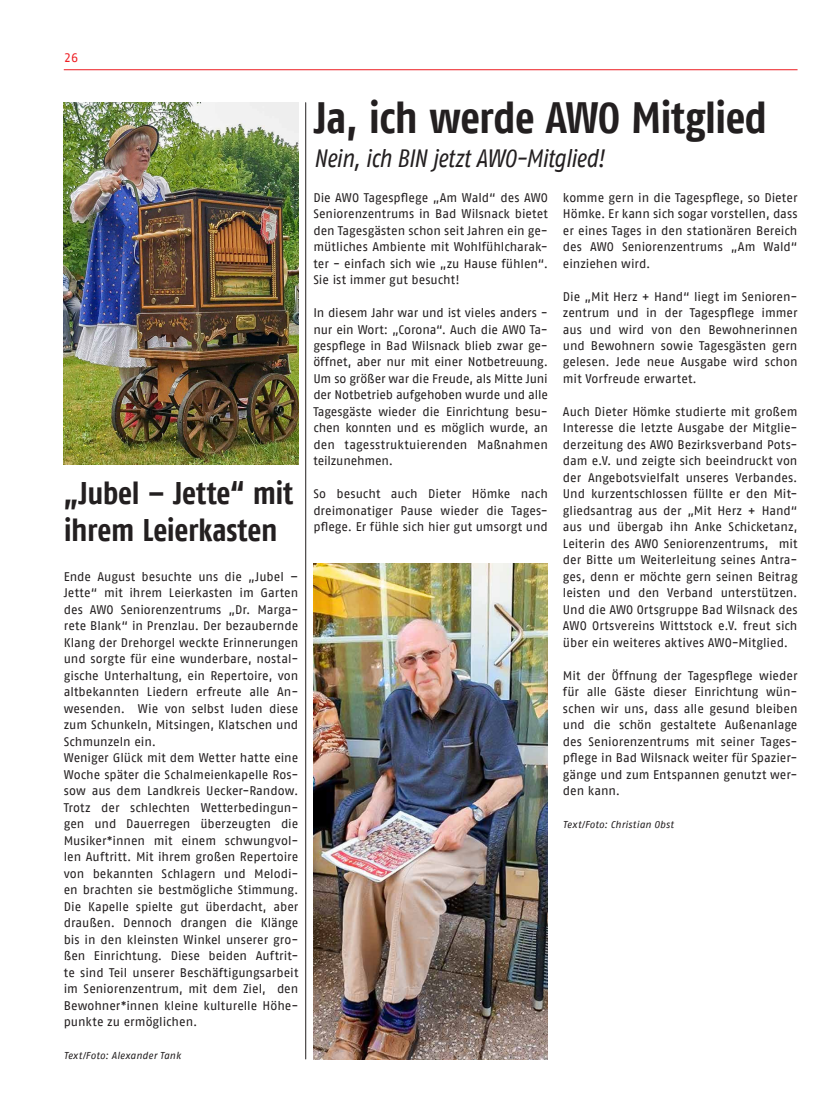
<style>
.page{position:relative;width:833px;height:1117px;background:#fff}
.page>*{position:absolute;margin:0;border:0;box-sizing:border-box;transform-origin:0 0}
.Unterüberschrift{font:700 43.75px "AWO Fago Cond";letter-spacing:-.015em;color:#231f20}
.Unterüberschrift-2{font:700 31.25px "AWO Fago Cond";letter-spacing:-.01em;color:#231f20}
.Unterüberschrift-3{font:italic 25px "AWO Fago Cond";letter-spacing:-.015em;color:#231f20}
.Verfasser{font:12.5px/16.5px "AWO Fago Office";color:#231f20;text-align:justify}
.t1{font:12.5px "AWO Fago Office";color:#ee1d23}
.Verfasser-2{font:italic 10px "AWO Fago Office";letter-spacing:.015em;color:#231f20}
</style>
<div class="page">
<hr style="left:64px;top:69px;width:733px;height:1px;background:#ee1d23">
<img style="left:313px;top:563px;width:235px;height:495px">
<hr style="left:305px;top:103px;width:1px;height:955px;background:#231f20">
<img style="left:64px;top:103px;width:234px;height:361px">
<p class="t1" style="left:64px;top:50px;width:16px">26</p>
<p class="Unterüberschrift-2" style="left:64px;top:474px;width:231px">„Jubel – Jette“ mit</p>
<p class="Unterüberschrift-2" style="left:64px;top:512px;width:215px">ihrem Leierkasten</p>
<p class="Verfasser" style="left:64px;top:568px;width:236px">Ende August besuchte uns die „Jubel – Jette“ mit ihrem Leierkasten im Garten des AWO Seniorenzentrums „Dr. Marga&shy;rete Blank“ in Prenzlau. Der bezaubernde Klang der Drehorgel weckte Erinnerungen und sorgte für eine wunderbare, nostal&shy;gische Unterhaltung, ein Repertoire, von altbekannten Liedern erfreute alle An&shy;wesenden. Wie von selbst luden diese zum Schunkeln, Mitsingen, Klatschen und Schmunzeln ein.</p>
<p class="Verfasser" style="left:64px;top:749px;width:236px">Weniger Glück mit dem Wetter hatte eine Woche später die Schalmeienkapelle Ros&shy;sow aus dem Landkreis Uecker-Randow.<br>Trotz der schlechten Wetterbedingun&shy;gen und Dauerregen überzeugten die Musiker*innen mit einem schwungvol&shy;len Auftritt. Mit ihrem großen Repertoire von bekannten Schlagern und Melodi&shy;en brachten sie bestmögliche Stimmung.<br>Die Kapelle spielte gut überdacht, aber draußen. Dennoch drangen die Klänge bis in den kleinsten Winkel unserer gro&shy;ßen Einrichtung. Diese beiden Auftrit&shy;te sind Teil unserer Beschäftigungsarbeit im Seniorenzentrum, mit dem Ziel, den Bewohner*innen kleine kulturelle Höhe&shy;punkte zu ermöglichen.</p>
<p class="Verfasser-2" style="left:64px;top:1049px;width:119px">Text/Foto: Alexander Tank</p>
<p class="Unterüberschrift" style="left:314px;top:92px;width:455px">Ja, ich werde AWO Mitglied</p>
<p class="Unterüberschrift-3" style="left:314px;top:144px;width:292px">Nein, ich BIN jetzt AWO-Mitglied!</p>
<p class="Verfasser" style="left:563px;top:189px;width:236px">komme gern in die Tagespflege, so Dieter Hömke. Er kann sich sogar vorstellen, dass er eines Tages in den stationären Bereich des AWO Seniorenzentrums „Am Wald“ einziehen wird.</p>
<p class="Verfasser" style="left:563px;top:288px;width:236px">Die „Mit Herz + Hand“ liegt im Senioren&shy;zentrum und in der Tagespflege immer aus und wird von den Bewohnerinnen und Bewohnern sowie Tagesgästen gern gelesen. Jede neue Ausgabe wird schon mit Vorfreude erwartet.</p>
<p class="Verfasser" style="left:563px;top:403px;width:236px">Auch Dieter Hömke studierte mit großem Interesse die letzte Ausgabe der Mitglie&shy;derzeitung des AWO Bezirksverband Pots&shy;dam e.V. und zeigte sich beeindruckt von der Angebotsvielfalt unseres Verbandes.<br>Und kurzentschlossen füllte er den Mit&shy;gliedsantrag aus der „Mit Herz + Hand“ aus und übergab ihn Anke Schicketanz, Leiterin des AWO Seniorenzentrums, mit der Bitte um Weiterleitung seines Antra&shy;ges, denn er möchte gern seinen Beitrag leisten und den Verband unterstützen.<br>Und die AWO Ortsgruppe Bad Wilsnack des AWO Ortsvereins Wittstock e.V. freut sich über ein weiteres aktives AWO-Mitglied.</p>
<p class="Verfasser" style="left:563px;top:667px;width:236px">Mit der Öffnung der Tagespflege wieder für alle Gäste dieser Einrichtung wün&shy;schen wir uns, dass alle gesund bleiben und die schön gestaltete Außenanlage des Seniorenzentrums mit seiner Tages&shy;pflege in Bad Wilsnack weiter für Spazier&shy;gänge und zum Entspannen genutzt wer&shy;den kann.</p>
<p class="Verfasser-2" style="left:563px;top:818px;width:112px">Text/Foto: Christian Obst</p>
<p class="Verfasser" style="left:313px;top:189px;width:236px">Die AWO Tagespflege „Am Wald“ des AWO Seniorenzentrums in Bad Wilsnack bietet den Tagesgästen schon seit Jahren ein ge&shy;mütliches Ambiente mit Wohlfühlcharak&shy;ter - einfach sich wie „zu Hause fühlen“.<br>Sie ist immer gut besucht!</p>
<p class="Verfasser" style="left:313px;top:304px;width:236px">In diesem Jahr war und ist vieles anders - nur ein Wort: „Corona“. Auch die AWO Ta&shy;gespflege in Bad Wilsnack blieb zwar ge&shy;öffnet, aber nur mit einer Notbetreuung.<br>Um so größer war die Freude, als Mitte Juni der Notbetrieb aufgehoben wurde und alle Tagesgäste wieder die Einrichtung besu&shy;chen konnten und es möglich wurde, an den tagesstruktuierenden Maßnahmen teilzunehmen.</p>
<p class="Verfasser" style="left:313px;top:485px;width:236px">So besucht auch Dieter Hömke nach dreimonatiger Pause wieder die Tages&shy;pflege. Er fühle sich hier gut umsorgt und</p>
</div>
